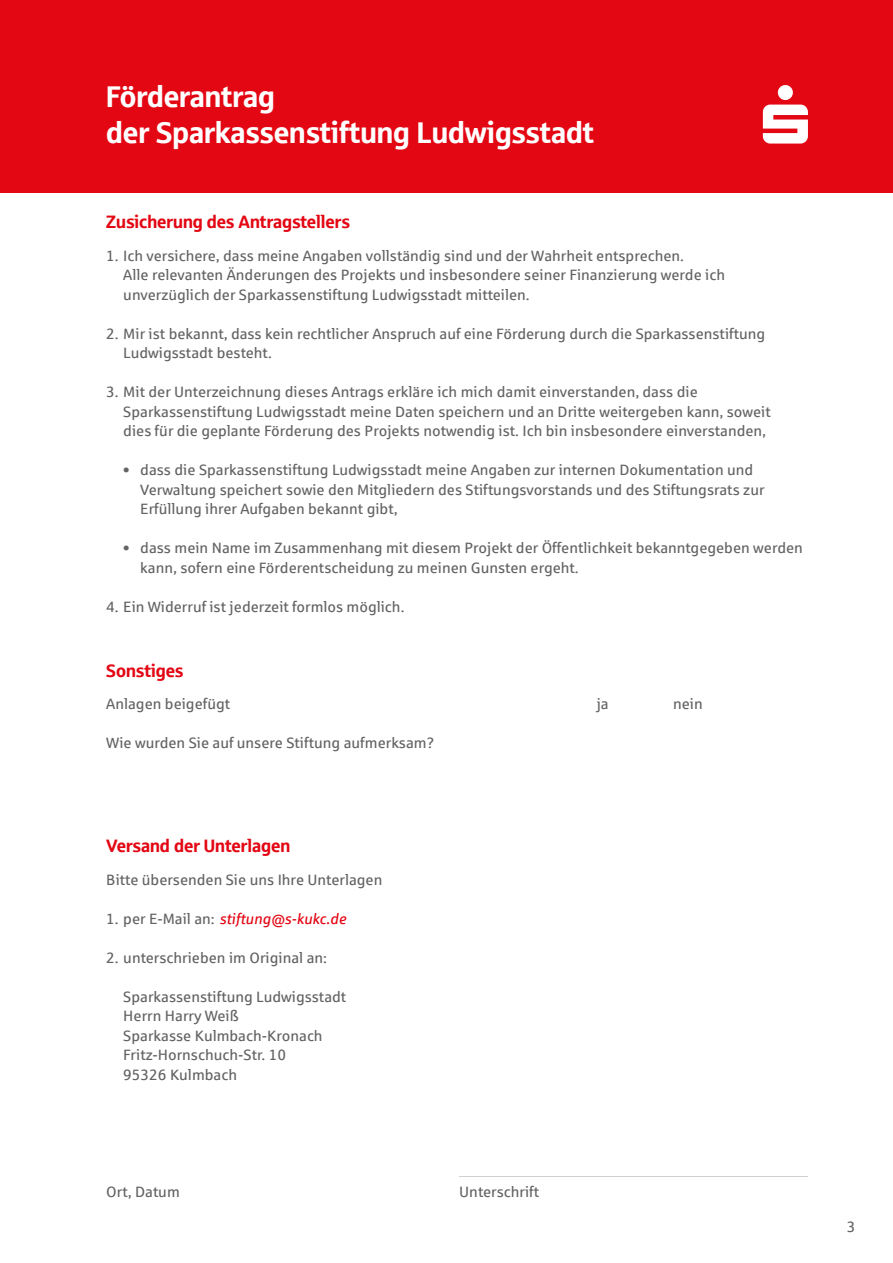
<style>
.page{position:relative;width:893px;height:1263px;background:#fff}
.page>*{position:absolute;margin:0;border:0;box-sizing:border-box;transform-origin:0 0}
.t1{font:30px/36px "Sparkasse Head";color:#fff}
.t2{font:18px "Sparkasse Head";color:#e30613}
.t3{font:15px/19.5px "Sparkasse Rg";color:#646363}
.t4{font:italic 15px "Sparkasse Rg";color:#e30613}
.s1{font-style:normal;color:#646363}
</style>
<div class="page">
<div style="left:0;top:0;width:893px;height:193px;background:#e30613"></div>
<svg style="left:763px;top:85px;width:45px;height:59px"></svg>
<hr style="left:459px;top:1176px;width:349px;height:1px;background:#d0d0d0">
<h1 class="t1" style="left:106px;top:78px;width:489px">Förderantrag<br>der Sparkassenstiftung Ludwigsstadt</h1>
<p class="t2" style="left:106px;top:210px;width:245px">Zusicherung des Antragstellers</p>
<p class="t3" style="left:123px;top:245px;width:603px;text-indent:-17px">1. Ich versichere, dass meine Angaben vollständig sind und der Wahrheit entsprechen.<br>Alle relevanten Änderungen des Projekts und insbesondere seiner Finanzierung werde ich unverzüglich der Sparkassenstiftung Ludwigsstadt mitteilen.</p>
<p class="t3" style="left:123px;top:323px;width:643px;text-indent:-17px">2. Mir ist bekannt, dass kein rechtlicher Anspruch auf eine Förderung durch die Sparkassenstiftung<br>Ludwigsstadt besteht.</p>
<p class="t3" style="left:123px;top:382px;width:649px;text-indent:-17px">3. Mit der Unterzeichnung dieses Antrags erkläre ich mich damit einverstanden, dass die<br>Sparkassenstiftung Ludwigsstadt meine Daten speichern und an Dritte weitergeben kann, soweit dies für die geplante Förderung des Projekts notwendig ist. Ich bin insbesondere einverstanden,</p>
<p class="t3" style="left:140px;top:460px;width:626px;text-indent:-17px">• dass die Sparkassenstiftung Ludwigsstadt meine Angaben zur internen Dokumentation und<br>Verwaltung speichert sowie den Mitgliedern des Stiftungsvorstands und des Stiftungsrats zur<br>Erfüllung ihrer Aufgaben bekannt gibt,</p>
<p class="t3" style="left:140px;top:538px;width:664px;text-indent:-17px">• dass mein Name im Zusammenhang mit diesem Projekt der Öffentlichkeit bekanntgegeben werden kann, sofern eine Förderentscheidung zu meinen Gunsten ergeht.</p>
<p class="t3" style="left:106px;top:596px;width:300px">4. Ein Widerruf ist jederzeit formlos möglich.</p>
<p class="t2" style="left:106px;top:659px;width:79px">Sonstiges</p>
<p class="t3" style="left:106px;top:694px;width:125px">Anlagen beigefügt</p>
<p class="t3" style="left:106px;top:733px;width:329px">Wie wurden Sie auf unsere Stiftung aufmerksam?</p>
<p class="t2" style="left:106px;top:834px;width:185px">Versand der Unterlagen</p>
<p class="t3" style="left:106px;top:869px;width:278px">Bitte übersenden Sie uns Ihre Unterlagen</p>
<p class="t4" style="left:106px;top:909px;width:241px"><span class="s1">1. per E-Mail an:</span> stiftung@s-kukc.de</p>
<p class="t3" style="left:106px;top:947px;width:222px">2. unterschrieben im Original an:</p>
<p class="t3" style="left:123px;top:986px;width:224px">Sparkassenstiftung Ludwigsstadt<br>Herrn Harry Weiß<br>Sparkasse Kulmbach-Kronach<br>Fritz-Hornschuch-Str. 10<br>95326 Kulmbach</p>
<p class="t3" style="left:106px;top:1181px;width:75px">Ort, Datum</p>
<p class="t3" style="left:459px;top:1181px;width:82px">Unterschrift</p>
<p class="t3" style="left:597px;top:694px;width:14px">ja</p>
<p class="t3" style="left:673px;top:694px;width:31px">nein</p>
<p class="t3" style="left:847px;top:1216px;width:10px">3</p>
</div>
